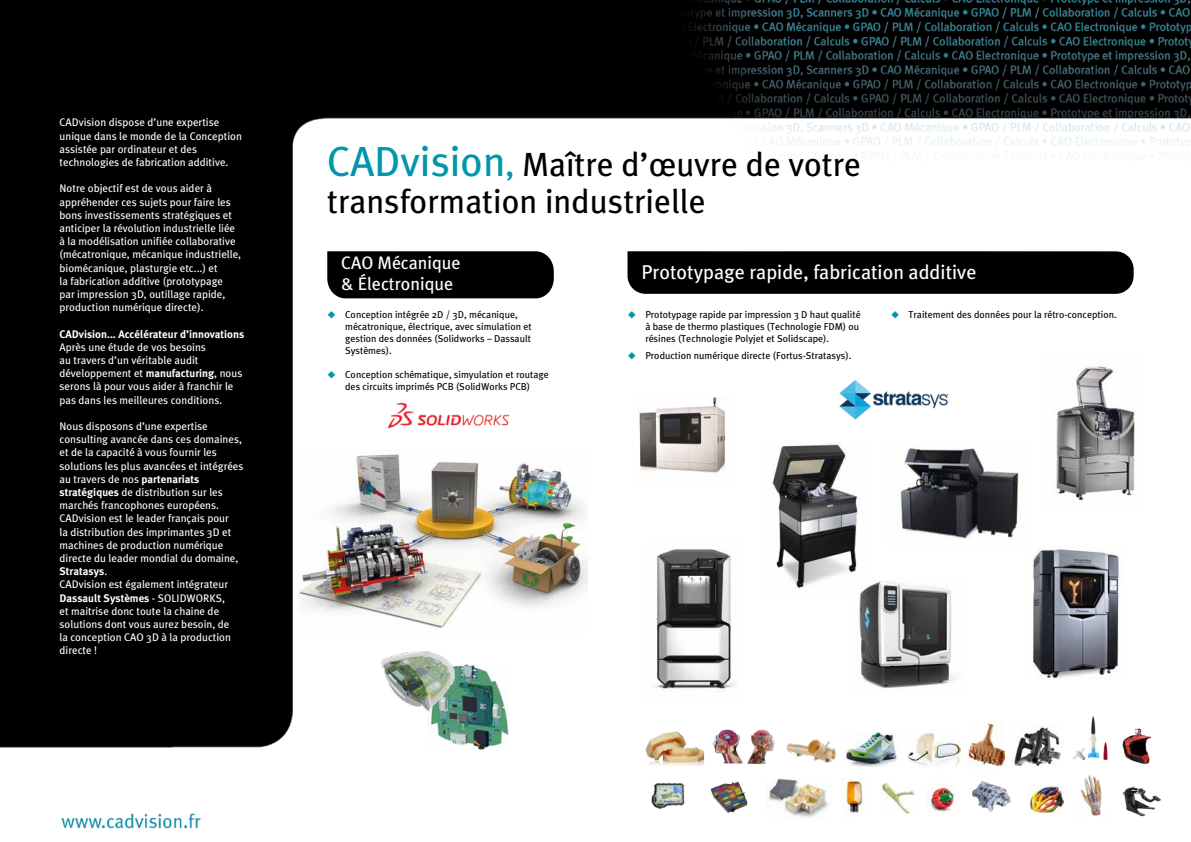
<style>
.page{position:relative;width:1191px;height:842px;background:#fff}
.page>*{position:absolute;margin:0;border:0;box-sizing:border-box;transform-origin:0 0}
.t1{font:33.5px/37px "Meta Plus";color:#000}
.t2{font:20px "Meta Plus";color:#fff}
.t3{font:18px/21.6px "Meta Plus";color:#fff}
.t4{font:11px/13.2px "Meta Plus";color:#fff}
.t5{font:700 11px "Meta Plus";color:#fff}
.t6{font:10px/12px "Meta Plus";color:#000}
.s1{font-weight:700}
.s2{font-size:42px;color:#0096ab}
.s3{color:#0096ab}
</style>
<div class="page">
<img style="left:0;top:0;width:1191px;height:829px">
<div style="left:327px;top:251px;width:227px;height:47px;background:#000"></div>
<div style="left:627px;top:251px;width:506px;height:43px;background:#000"></div>
<img style="left:816px;top:377px;width:148px;height:44px">
<img style="left:632px;top:397px;width:100px;height:89px">
<img style="left:766px;top:442px;width:100px;height:157px">
<img style="left:886px;top:442px;width:140px;height:104px">
<img style="left:1043px;top:351px;width:99px;height:160px">
<img style="left:847px;top:577px;width:118px;height:114px">
<img style="left:644px;top:542px;width:100px;height:159px">
<img style="left:1026px;top:546px;width:99px;height:134px">
<img style="left:644px;top:726px;width:62px;height:39px">
<img style="left:646px;top:778px;width:46px;height:36px">
<img style="left:707px;top:778px;width:42px;height:34px">
<img style="left:766px;top:779px;width:66px;height:42px">
<img style="left:841px;top:777px;width:28px;height:39px">
<img style="left:880px;top:783px;width:33px;height:31px">
<img style="left:927px;top:783px;width:29px;height:30px">
<img style="left:965px;top:780px;width:53px;height:34px">
<img style="left:1029px;top:786px;width:34px;height:28px">
<img style="left:1072px;top:774px;width:41px;height:42px">
<img style="left:1113px;top:783px;width:49px;height:37px">
<img style="left:1069px;top:709px;width:41px;height:54px">
<img style="left:709px;top:723px;width:69px;height:46px">
<img style="left:781px;top:736px;width:60px;height:29px">
<img style="left:844px;top:733px;width:55px;height:34px">
<img style="left:908px;top:729px;width:52px;height:40px">
<img style="left:1011px;top:726px;width:52px;height:39px">
<img style="left:968px;top:720px;width:37px;height:51px">
<img style="left:1112px;top:726px;width:52px;height:39px">
<img style="left:298px;top:450px;width:290px;height:185px">
<img style="left:428px;top:665px;width:81px;height:85px">
<img style="left:370px;top:647px;width:92px;height:67px">
<img style="left:379px;top:399px;width:139px;height:38px">
<p class="t4" style="left:60px;top:116px;width:184px">CADvision dispose d’une expertise unique dans le monde de la Conception assistée par ordinateur et des technologies de fabrication additive.</p>
<p class="t4" style="left:60px;top:182px;width:183px">Notre objectif est de vous aider à appréhender ces sujets pour faire les bons investissements stratégiques et anticiper la révolution industrielle liée à la modélisation unifiée collaborative (mécatronique, mécanique industrielle, biomécanique, plasturgie etc...) et<br>la fabrication additive (prototypage<br>par impression 3D, outillage rapide, production numérique directe).</p>
<p class="t5" style="left:60px;top:327px;width:186px">CADvision... Accélérateur d’innovations</p>
<p class="t4" style="left:60px;top:340px;width:184px">Après une étude de vos besoins<br>au travers d’un véritable audit développement et <span class="s1">manufacturing</span>, nous serons là pour vous aider à franchir le pas dans les meilleures conditions.</p>
<p class="t4" style="left:60px;top:419px;width:185px">Nous disposons d’une expertise consulting avancée dans ces domaines, et de la capacité à vous fournir les solutions les plus avancées et intégrées au travers de nos <span class="s1">partenariats stratégiques</span> de distribution sur les marchés francophones européens.<br>CADvision est le leader français pour<br>la distribution des imprimantes 3D et machines de production numérique directe du leader mondial du domaine, <span class="s1">Stratasys</span>.<br>CADvision est également intégrateur <span class="s1">Dassault Systèmes</span> - SOLIDWORKS,<br>et maitrise donc toute la chaine de solutions dont vous aurez besoin, de<br>la conception CAO 3D à la production directe !</p>
<h1 class="t1" style="left:327px;top:146px;width:535px"><span class="s2">CADvision</span><span class="s3">,</span> Maître d’œuvre de votre transformation industrielle</h1>
<h3 class="t3" style="left:341px;top:252px;width:121px">CAO Mécanique &amp; Électronique</h3>
<p class="t6" style="left:345px;top:308px;width:188px;text-indent:-18px"><span class="s3">◆</span> Conception intégrée 2D / 3D, mécanique, mécatronique, électrique, avec simulation et gestion des données (Solidworks – Dassault Systèmes).</p>
<p class="t6" style="left:327px;top:368px;width:223px;text-align:center"><span class="s3">◆</span> Conception schématique, simyulation et routage des circuits imprimés PCB (SolidWorks PCB)</p>
<h2 class="t2" style="left:641px;top:261px;width:336px">Prototypage rapide, fabrication additive</h2>
<p class="t6" style="left:645px;top:308px;width:217px;text-indent:-18px"><span class="s3">◆</span> Prototypage rapide par impression 3 D haut qualité à base de thermo plastiques (Technologie FDM) ou résines (Technologie Polyjet et Solidscape).</p>
<p class="t6" style="left:627px;top:350px;width:225px"><span class="s3">◆</span> Production numérique directe (Fortus-Stratasys).</p>
<p class="t6" style="left:890px;top:308px;width:227px"><span class="s3">◆</span> Traitement des données pour la rétro-conception.</p>
</div>
